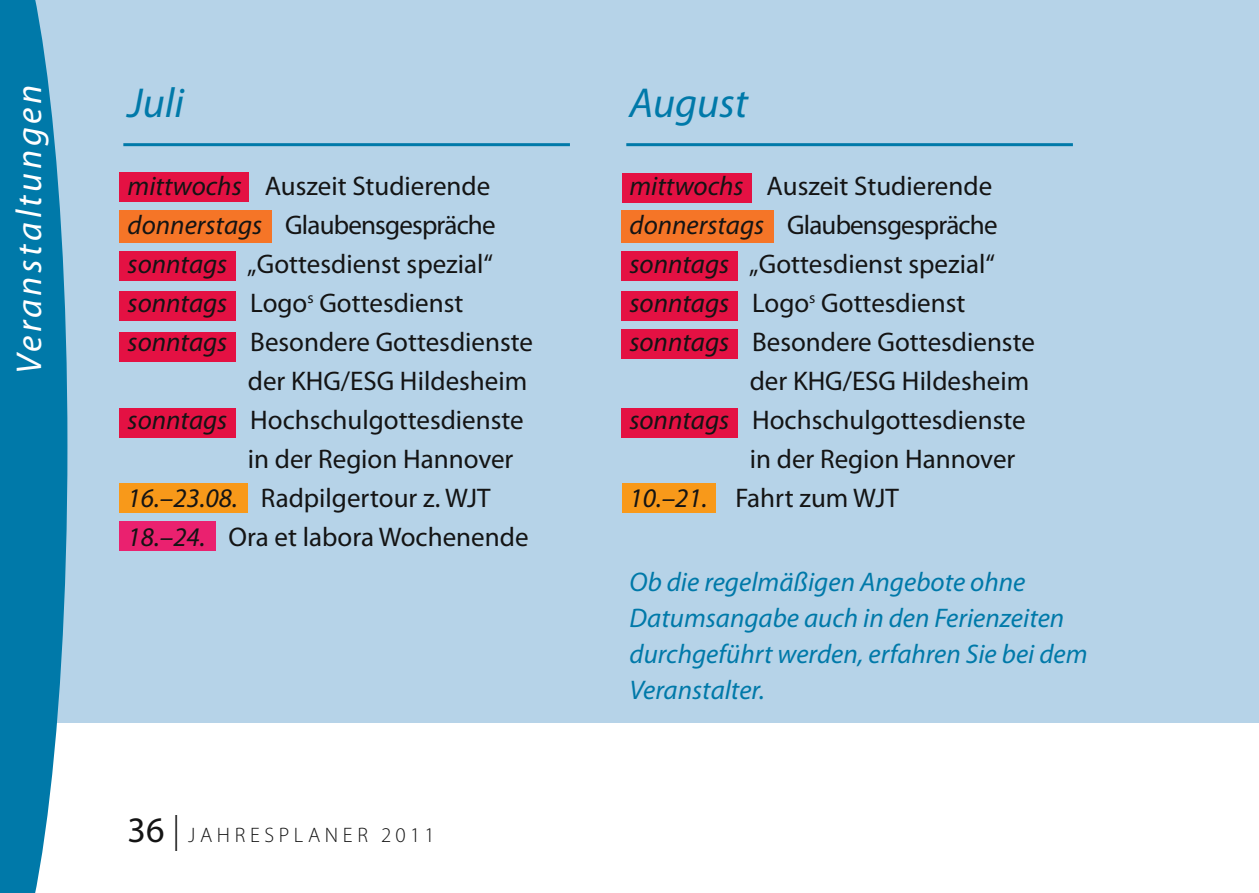
<style>
.page{position:relative;width:1259px;height:893px;background:#fff}
.page>*{position:absolute;margin:0;border:0;box-sizing:border-box;transform-origin:0 0}
.t1{font:italic 42px "Myriad Pro";color:#0079a9}
.t2{font:italic 36px "Myriad Pro";letter-spacing:.1em;color:#fff}
.t3{font:27px "Myriad Pro";color:#141414}
.t4{font:italic 27px/36px "Myriad Pro";color:#0079a9}
.t5{font:27px "Myriad Pro";letter-spacing:-.03em;color:#141414}
.t6{font:300 21px "Myriad Pro";letter-spacing:.22em;color:#141414}
.s1{font-style:italic}
.s2{font-weight:400;font-size:36px}
.s3{font-size:36px}
</style>
<div class="page">
<div style="left:0;top:0;width:1259px;height:723px;background:#b6d3e8"></div>
<svg style="left:0;top:0;width:67px;height:893px;background:#1d87b2"></svg>
<div style="left:119px;top:172px;width:130px;height:30px;background:#e41143"></div>
<div style="left:622px;top:173px;width:130px;height:29px;background:#e41143"></div>
<div style="left:119px;top:211px;width:152px;height:32px;background:#f57527"></div>
<div style="left:621px;top:211px;width:152px;height:32px;background:#f57527"></div>
<div style="left:622px;top:483px;width:93px;height:29px;background:#f8991a"></div>
<div style="left:119px;top:483px;width:129px;height:29px;background:#f8991a"></div>
<div style="left:119px;top:521px;width:97px;height:30px;background:#ea216f"></div>
<div style="left:119px;top:251px;width:116px;height:30px;background:#e41143"></div>
<div style="left:621px;top:251px;width:117px;height:30px;background:#e41143"></div>
<div style="left:119px;top:291px;width:116px;height:30px;background:#e41143"></div>
<div style="left:119px;top:332px;width:116px;height:29px;background:#e41143"></div>
<div style="left:119px;top:408px;width:116px;height:30px;background:#e41143"></div>
<div style="left:621px;top:291px;width:117px;height:30px;background:#e41143"></div>
<div style="left:621px;top:329px;width:117px;height:30px;background:#e41143"></div>
<div style="left:621px;top:408px;width:117px;height:30px;background:#e41143"></div>
<hr style="left:123px;top:143px;width:447px;height:3px;background:#0079a9">
<hr style="left:626px;top:143px;width:447px;height:3px;background:#0079a9">
<h2 class="t2" style="left:7px;top:374px;width:291px;rotate:-90deg">Veranstaltungen</h2>
<h1 class="t1" style="left:128px;top:77px;width:58px">Juli</h1>
<p class="t3" style="left:128px;top:169px;width:364px"><span class="s1">mittwochs</span> Auszeit Studierende</p>
<p class="t5" style="left:128px;top:208px;width:369px"><span class="s1">donnerstags</span> Glaubensgespräche</p>
<p class="t3" style="left:128px;top:247px;width:367px"><span class="s1">sonntags</span> „Gottesdienst spezial“</p>
<p class="t3" style="left:128px;top:286px;width:337px"><span class="s1">sonntags</span> Logo<sup>s</sup> Gottesdienst</p>
<p class="t3" style="left:128px;top:325px;width:407px"><span class="s1">sonntags</span> Besondere Gottesdienste</p>
<p class="t3" style="left:248px;top:364px;width:281px">der KHG/ESG Hildesheim</p>
<p class="t3" style="left:128px;top:403px;width:398px"><span class="s1">sonntags</span> Hochschulgottesdienste</p>
<p class="t3" style="left:248px;top:442px;width:267px">in der Region Hannover</p>
<p class="t3" style="left:128px;top:481px;width:364px"><span class="s1">16.–23.08.</span> Radpilgertour z. WJT</p>
<p class="t3" style="left:128px;top:520px;width:402px"><span class="s1">18.–24.</span> Ora et labora Wochenende</p>
<p class="t6" style="left:128px;top:822px;width:309px"><span class="s2">36</span> <span class="s3">|</span> JA HRESPLA NER 2011</p>
<h1 class="t1" style="left:629px;top:77px;width:120px">August</h1>
<p class="t3" style="left:629px;top:169px;width:364px"><span class="s1">mittwochs</span> Auszeit Studierende</p>
<p class="t5" style="left:629px;top:208px;width:369px"><span class="s1">donnerstags</span> Glaubensgespräche</p>
<p class="t3" style="left:629px;top:247px;width:367px"><span class="s1">sonntags</span> „Gottesdienst spezial“</p>
<p class="t3" style="left:629px;top:286px;width:337px"><span class="s1">sonntags</span> Logo<sup>s</sup> Gottesdienst</p>
<p class="t3" style="left:629px;top:325px;width:407px"><span class="s1">sonntags</span> Besondere Gottesdienste</p>
<p class="t3" style="left:749px;top:364px;width:281px">der KHG/ESG Hildesheim</p>
<p class="t3" style="left:629px;top:403px;width:398px"><span class="s1">sonntags</span> Hochschulgottesdienste</p>
<p class="t3" style="left:749px;top:442px;width:267px">in der Region Hannover</p>
<p class="t3" style="left:629px;top:481px;width:271px"><span class="s1">10.–21.</span> Fahrt zum WJT</p>
<p class="t4" style="left:629px;top:563px;width:459px">Ob die regelmäßigen Angebote ohne<br>Datumsangabe auch in den Ferienzeiten durchgeführt werden, erfahren Sie bei dem<br>Veranstalter.</p>
</div>
